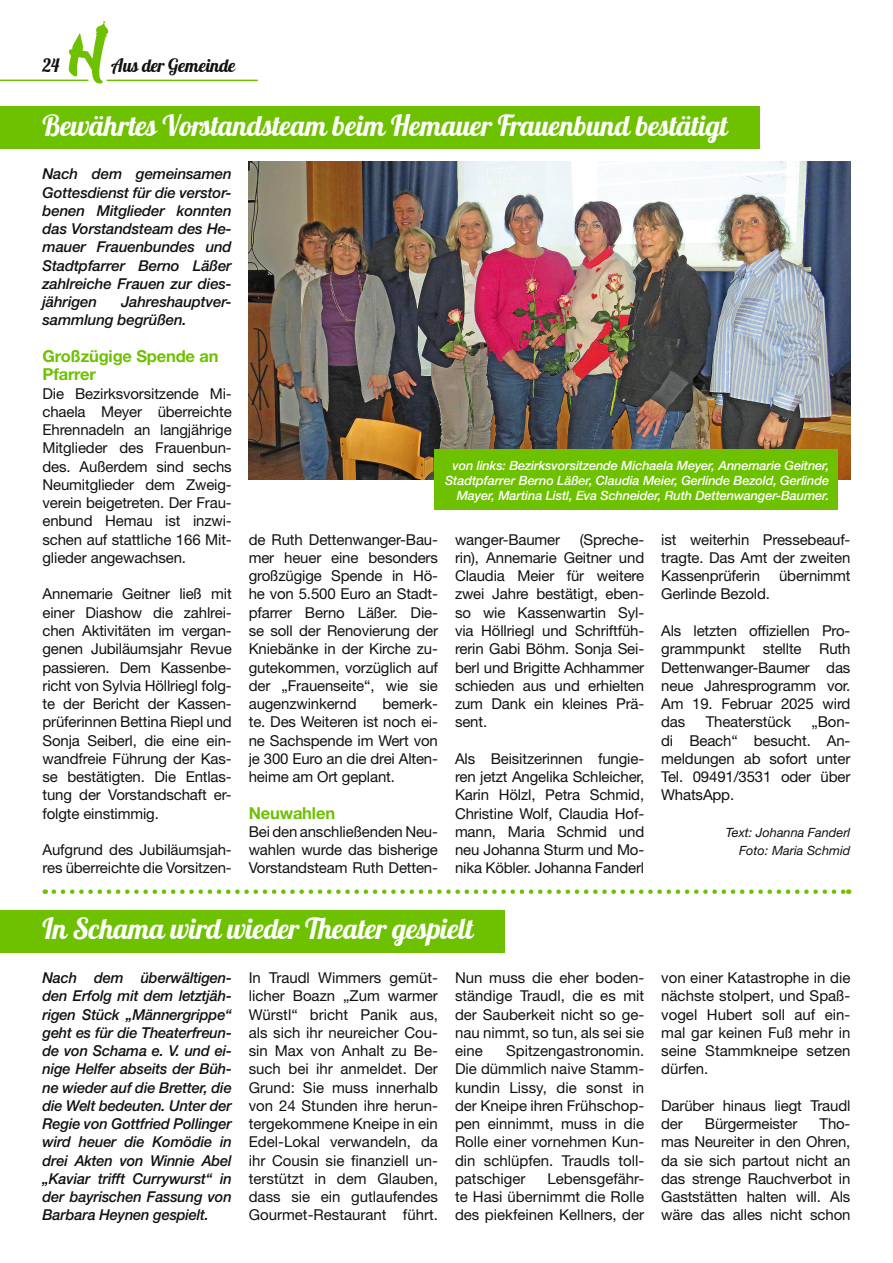
<style>
.page{position:relative;width:893px;height:1263px;background:#fff}
.page>*{position:absolute;margin:0;border:0;box-sizing:border-box;transform-origin:0 0}
.Überschrift1{font:28.5px "Galada";letter-spacing:-.01em;color:#fff}
.Überschrift1-2{font:18px "Galada";letter-spacing:-.01em;color:#11110f}
.Überschrift_klein{font:700 16.5px/18.3px "Helvetica Neue LT Std";letter-spacing:-.01em;color:#6ec100}
.Fliesstext{font:15px/18.3px "Helvetica Neue LT Std";letter-spacing:-.01em;color:#11110f;text-align:justify}
.Vorspann{font:italic 500 15px/18.3px "Helvetica Neue LT Std";letter-spacing:-.01em;color:#11110f;text-align:justify}
.Bildunterschrift{font:italic 500 12.75px/15px "Helvetica Neue LT Std";letter-spacing:-.01em;color:#fff;text-align:right}
.Autor{font:italic 12.75px "Helvetica Neue LT Std";color:#11110f}
</style>
<div class="page">
<hr style="left:0;top:80px;width:88px;height:1px;background:#6ec100">
<svg style="left:69px;top:21px;width:40px;height:63px"></svg>
<hr style="left:107px;top:80px;width:150px;height:1px;background:#6ec100">
<div style="left:0;top:106px;width:759px;height:43px;background:#6ec100"></div>
<img style="left:249px;top:161px;width:601px;height:319px">
<div style="left:434px;top:450px;width:404px;height:60px;background:#6ec100"></div>
<div style="left:0;top:910px;width:504px;height:42px;background:#6ec100"></div>
<svg style="left:54px;top:889px;width:795px;height:5px"></svg>
<p class="Überschrift1-2" style="left:43px;top:55px;width:18px">24</p>
<p class="Überschrift1-2" style="left:111px;top:55px;width:125px">Aus der Gemeinde</p>
<p class="Überschrift1" style="left:43px;top:109px;width:687px">Bewährtes Vorstandsteam beim Hemauer Frauenbund bestätigt</p>
<p class="Vorspann" style="left:43px;top:165px;width:191px">Nach dem gemeinsamen Gottesdienst für die verstor&shy;benen Mitglieder konnten das Vorstandsteam des He&shy;mauer Frauenbundes und Stadtpfarrer Berno Läßer zahlreiche Frauen zur dies&shy;jährigen</p>
<p class="Vorspann" style="left:43px;top:293px;width:191px;text-indent:79px">Jahreshauptver&shy;sammlung begrüßen.</p>
<p class="Überschrift_klein" style="left:43px;top:347px;width:177px">Großzügige Spende an<br>Pfarrer</p>
<p class="Fliesstext" style="left:43px;top:384px;width:191px">Die Bezirksvorsitzende Mi&shy;chaela Meyer überreichte Ehrennadeln an langjährige Mitglieder des Frauenbun&shy;des. Außerdem sind sechs Neumitglieder dem Zweig&shy;verein beigetreten. Der Frau&shy;enbund Hemau ist inzwi&shy;schen auf stattliche 166 Mit&shy;glieder angewachsen.</p>
<p class="Fliesstext" style="left:43px;top:585px;width:191px">Annemarie Geitner ließ mit einer Diashow die zahlrei&shy;chen Aktivitäten im vergan&shy;genen Jubiläumsjahr Revue passieren. Dem Kassenbe&shy;richt von Sylvia Höllriegl folg&shy;te der Bericht der Kassen&shy;prüferinnen Bettina Riepl und Sonja Seiberl, die eine ein&shy;wandfreie Führung der Kas&shy;se bestätigten. Die Entlas&shy;tung der Vorstandschaft er&shy;folgte einstimmig.</p>
<p class="Fliesstext" style="left:43px;top:840px;width:191px">Aufgrund des Jubiläumsjah&shy;res überreichte die Vorsitzen-</p>
<p class="Bildunterschrift" style="left:445px;top:457px;width:385px">von links: Bezirksvorsitzende Michaela Meyer, Annemarie Geitner,<br>Stadtpfarrer Berno Läßer, Claudia Meier, Gerlinde Bezold, Gerlinde<br>Mayer, Martina Listl, Eva Schneider, Ruth Dettenwanger-Baumer.</p>
<p class="Fliesstext" style="left:455px;top:530px;width:191px;text-indent:125px">(Spreche&shy;rin), Annemarie Geitner und Claudia Meier für weitere zwei Jahre bestätigt, eben&shy;so wie Kassenwartin Syl&shy;via Höllriegl und Schriftfüh&shy;rerin Gabi Böhm. Sonja Sei&shy;berl und Brigitte Achhammer schieden aus und erhielten zum Dank ein kleines Prä&shy;sent.</p>
<p class="Fliesstext" style="left:455px;top:749px;width:191px">Als Beisitzerinnen fungie&shy;ren jetzt Angelika Schleicher, Karin Hölzl, Petra Schmid, Christine Wolf, Claudia Hof&shy;mann, Maria Schmid und neu Johanna Sturm und Mo&shy;nika Köbler. Johanna Fanderl</p>
<p class="Fliesstext" style="left:661px;top:530px;width:191px">ist weiterhin Pressebeauf&shy;tragte. Das Amt der zweiten Kassenprüferin</p>
<p class="Fliesstext" style="left:249px;top:530px;width:191px">de Ruth Dettenwanger-Bau&shy;mer heuer eine besonders großzügige Spende in Hö&shy;he von 5.500 Euro an Stadt&shy;pfarrer Berno Läßer. Die&shy;se soll der Renovierung der Kniebänke in der Kirche zu&shy;gutekommen, vorzüglich auf der „Frauenseite“, wie sie augenzwinkernd</p>
<p class="Fliesstext" style="left:455px;top:530px;width:107px">wanger-Baumer</p>
<p class="Fliesstext" style="left:779px;top:566px;width:73px">übernimmt</p>
<p class="Fliesstext" style="left:661px;top:585px;width:110px">Gerlinde Bezold.</p>
<p class="Fliesstext" style="left:661px;top:621px;width:191px">Als letzten offiziellen Pro&shy;grammpunkt stellte Ruth Dettenwanger-Baumer das neue Jahresprogramm vor.<br>Am 19. Februar 2025 wird das</p>
<p class="Fliesstext" style="left:249px;top:694px;width:191px;text-indent:134px">bemerk&shy;te. Des Weiteren ist noch ei&shy;ne Sachspende im Wert von je 300 Euro an die drei Alten&shy;heime am Ort geplant.</p>
<p class="Überschrift_klein" style="left:249px;top:803px;width:88px">Neuwahlen</p>
<p class="Fliesstext" style="left:249px;top:822px;width:191px">Bei den anschließenden Neu&shy;wahlen wurde das bisherige Vorstandsteam Ruth Detten-</p>
<p class="Fliesstext" style="left:661px;top:713px;width:191px;text-indent:150px">„Bon&shy;di Beach“ besucht. An&shy;meldungen ab sofort unter Tel. 09491/3531 oder über WhatsApp.</p>
<p class="Autor" style="left:726px;top:825px;width:126px">Text: Johanna Fanderl</p>
<p class="Autor" style="left:739px;top:843px;width:113px">Foto: Maria Schmid</p>
<p class="Fliesstext" style="left:706px;top:713px;width:87px">Theaterstück</p>
<p class="Überschrift1" style="left:43px;top:913px;width:432px">In Schama wird wieder Theater gespielt</p>
<p class="Vorspann" style="left:43px;top:968px;width:191px">Nach dem überwältigen&shy;den Erfolg mit dem letztjäh&shy;rigen Stück „Männergrippe“ geht es für die Theaterfreun&shy;de von Schama e. V. und ei&shy;nige Helfer abseits der Büh&shy;ne wieder auf die Bretter, die die Welt bedeuten. Unter der Regie von Gottfried Pollinger wird heuer die Komödie in drei Akten von Winnie Abel „Kaviar trifft Currywurst“ in der bayrischen Fassung von Barbara Heynen gespielt.</p>
<p class="Fliesstext" style="left:249px;top:968px;width:191px">In Traudl Wimmers gemüt&shy;licher Boazn „Zum warmer Würstl“ bricht Panik aus, als sich ihr neureicher Cou&shy;sin Max von Anhalt zu Be&shy;such bei ihr anmeldet. Der Grund: Sie muss innerhalb von 24 Stunden ihre herun&shy;tergekommene Kneipe in ein Edel-Lokal verwandeln, da ihr Cousin sie finanziell un&shy;terstützt in dem Glauben, dass sie ein gutlaufendes Gourmet-Restaurant führt.</p>
<p class="Fliesstext" style="left:455px;top:968px;width:191px">Nun muss die eher boden&shy;ständige Traudl, die es mit der Sauberkeit nicht so ge&shy;nau nimmt, so tun, als sei sie eine</p>
<p class="Fliesstext" style="left:455px;top:1041px;width:191px;text-indent:51px">Spitzengastronomin.<br>Die dümmlich naive Stamm&shy;kundin Lissy, die sonst in der Kneipe ihren Frühschop&shy;pen einnimmt, muss in die Rolle einer vornehmen Kun&shy;din schlüpfen. Traudls toll&shy;patschiger</p>
<p class="Fliesstext" style="left:455px;top:1169px;width:191px;text-indent:93px">Lebensgefähr&shy;te Hasi übernimmt die Rolle des piekfeinen Kellners, der</p>
<p class="Fliesstext" style="left:661px;top:968px;width:191px">von einer Katastrophe in die nächste stolpert, und Spaß&shy;vogel Hubert soll auf ein&shy;mal gar keinen Fuß mehr in seine Stammkneipe setzen dürfen.</p>
<p class="Fliesstext" style="left:661px;top:1096px;width:191px">Darüber hinaus liegt Traudl der</p>
<p class="Fliesstext" style="left:661px;top:1114px;width:191px;text-indent:158px">Tho&shy;mas Neureiter in den Ohren, da sie sich partout nicht an das strenge Rauchverbot in Gaststätten halten will. Als wäre das alles nicht schon</p>
<p class="Fliesstext" style="left:705px;top:1114px;width:94px">Bürgermeister</p>
</div>
